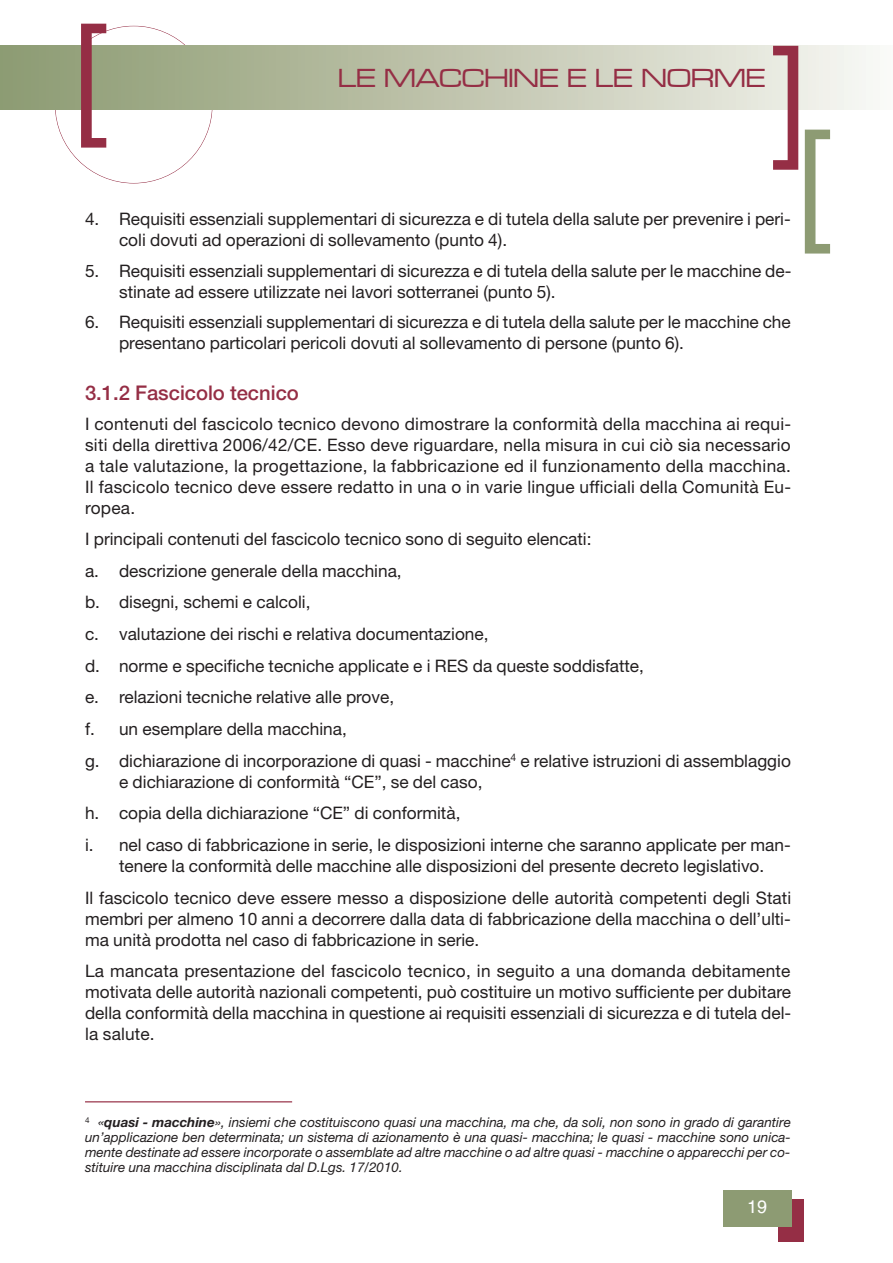
<style>
.page{position:relative;width:893px;height:1263px;background:#fff}
.page>*{position:absolute;margin:0;border:0;box-sizing:border-box;transform-origin:0 0}
.t1{font:27px "Microgramma D Medi Exte";color:#952e45}
.t2{font:500 20.25px "Helvetica Neue";color:#952e45}
.t3{font:18px "Helvetica";color:#fff}
.t4{font:17.25px/21px "Helvetica Neue";color:#231f20}
.t5{font:italic 13.5px/15px "Helvetica Neue";color:#231f20;text-align:justify}
.s1{font-weight:700}
</style>
<div class="page">
<div style="left:778px;top:1199px;width:26px;height:43px;background:#952e45"></div>
<div style="left:723px;top:1191px;width:68px;height:36px;background:#8d9b73"></div>
<div style="left:0;top:46px;width:893px;height:64px;background:linear-gradient(to right,#8a986d,#f6f5f1)"></div>
<hr style="left:0;top:46px;width:1px;height:64px;background:#8c9c73">
<svg style="left:773px;top:46px;width:25px;height:124px"></svg>
<svg style="left:81px;top:24px;width:25px;height:124px"></svg>
<svg style="left:805px;top:130px;width:25px;height:124px"></svg>
<hr style="left:85px;top:1101px;width:207px;height:1px;background:#952e45">
<p class="t1" style="left:338px;top:62px;width:429px">LE MACCHINE E LE NORME</p>
<p class="t4" style="left:119px;top:210px;width:673px;text-indent:-34px">4. Requisiti essenziali supplementari di sicurezza e di tutela della salute per prevenire i peri&shy;coli dovuti ad operazioni di sollevamento (punto 4).</p>
<p class="t4" style="left:119px;top:262px;width:674px;text-indent:-34px">5. Requisiti essenziali supplementari di sicurezza e di tutela della salute per le macchine de&shy;stinate ad essere utilizzate nei lavori sotterranei (punto 5).</p>
<p class="t4" style="left:119px;top:313px;width:673px;text-indent:-34px">6. Requisiti essenziali supplementari di sicurezza e di tutela della salute per le macchine che presentano particolari pericoli dovuti al sollevamento di persone (punto 6).</p>
<p class="t2" style="left:85px;top:386px;width:215px">3.1.2 Fascicolo tecnico</p>
<p class="t4" style="left:85px;top:415px;width:708px;text-align:justify">I contenuti del fascicolo tecnico devono dimostrare la conformità della macchina ai requi&shy;siti della direttiva 2006/42/CE. Esso deve riguardare, nella misura in cui ciò sia necessario a tale valutazione, la progettazione, la fabbricazione ed il funzionamento della macchina.<br>Il fascicolo tecnico deve essere redatto in una o in varie lingue ufficiali della Comunità Eu&shy;ropea.</p>
<p class="t4" style="left:85px;top:525px;width:707px;line-height:31.7px">I principali contenuti del fascicolo tecnico sono di seguito elencati:<br>a. descrizione generale della macchina,<br>b. disegni, schemi e calcoli,<br>c. valutazione dei rischi e relativa documentazione,<br>d. norme e specifiche tecniche applicate e i RES da queste soddisfatte,<br>e. relazioni tecniche relative alle prove,<br>f. un esemplare della macchina,<br>g. dichiarazione di incorporazione di quasi - macchine<sup>4</sup> e relative istruzioni di assemblaggio</p>
<p class="t4" style="left:85px;top:767px;width:707px;line-height:31.7px;text-indent:34px">e dichiarazione di conformità “CE”, se del caso,<br>h. copia della dichiarazione “CE” di conformità,<br>i. nel caso di fabbricazione in serie, le disposizioni interne che saranno applicate per man-</p>
<p class="t4" style="left:85px;top:852px;width:708px;line-height:31.7px;text-align:center">tenere la conformità delle macchine alle disposizioni del presente decreto legislativo.<br>Il fascicolo tecnico deve essere messo a disposizione delle autorità competenti degli Stati</p>
<p class="t4" style="left:85px;top:909px;width:707px">membri per almeno 10 anni a decorrere dalla data di fabbricazione della macchina o dell’ulti&shy;ma unità prodotta nel caso di fabbricazione in serie.</p>
<p class="t4" style="left:85px;top:962px;width:708px;text-align:justify">La mancata presentazione del fascicolo tecnico, in seguito a una domanda debitamente motivata delle autorità nazionali competenti, può costituire un motivo sufficiente per dubitare della conformità della macchina in questione ai requisiti essenziali di sicurezza e di tutela del&shy;la salute.</p>
<p class="t5" style="left:85px;top:1116px;width:707px"><sup>4</sup> «<span class="s1">quasi - macchine</span>», insiemi che costituiscono quasi una macchina, ma che, da soli, non sono in grado di garantire un’applicazione ben determinata; un sistema di azionamento è una quasi- macchina; le quasi - macchine sono unica&shy;mente destinate ad essere incorporate o assemblate ad altre macchine o ad altre quasi - macchine o apparecchi per co&shy;stituire una macchina disciplinata dal D.Lgs. 17/2010.</p>
<p class="t3" style="left:747px;top:1200px;width:21px">19</p>
</div>
